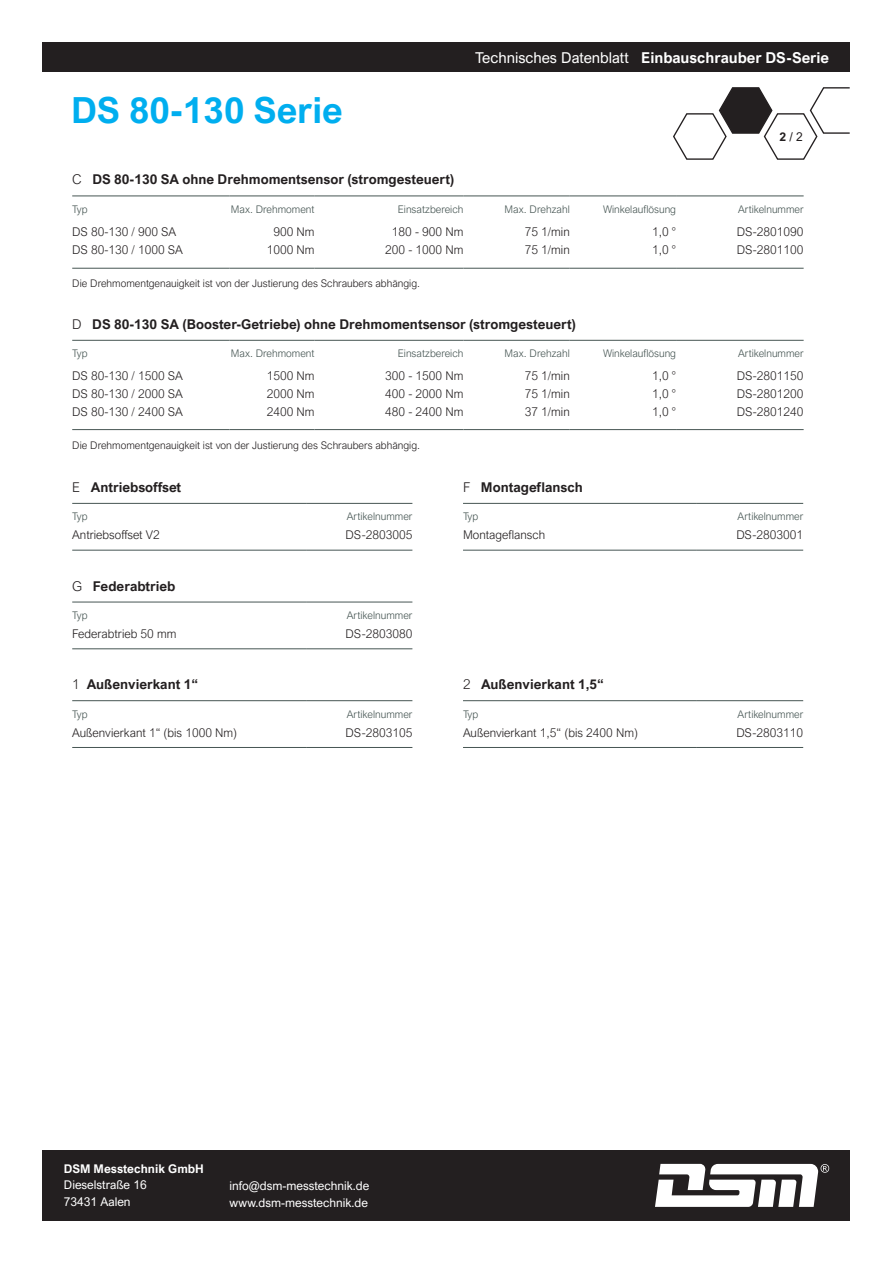
<style>
.page{position:relative;width:893px;height:1263px;background:#fff}
.page>*{position:absolute;margin:0;border:0;box-sizing:border-box;transform-origin:0 0}
.t1{font:700 36px "Arial Nova";color:#00aeef}
.t2{font:700 15px "Arial Nova";color:#fff}
.t3{font:700 13.5px "Arial Nova";color:#231f20}
.t4{font:300 12px "Arial Nova";color:#231f20}
.t5{font:12px "Arial Nova";color:#fff}
.t6{font:700 12px "Arial Nova";color:#fff}
.t7{font:12px "Arial Nova";color:#231f20}
.t8{font:300 10.5px "Arial Nova";color:#465553}
.t9{font:300 10.5px "Arial Nova";color:#231f20}
.s1{font-weight:400}
.s2{font-weight:700}
.s3{font-weight:300}
</style>
<div class="page">
<div style="left:43px;top:43px;width:807px;height:29px;background:#231f20"></div>
<svg style="left:673px;top:87px;width:177px;height:73px"></svg>
<div style="left:43px;top:1150px;width:807px;height:70px;background:#231f20"></div>
<svg style="left:655px;top:1164px;width:174px;height:43px"></svg>
<hr style="left:72px;top:268px;width:158px;height:1px;background:#465553">
<hr style="left:230px;top:268px;width:85px;height:1px;background:#465553">
<hr style="left:315px;top:268px;width:148px;height:1px;background:#465553">
<hr style="left:463px;top:268px;width:107px;height:1px;background:#465553">
<hr style="left:570px;top:268px;width:106px;height:1px;background:#465553">
<hr style="left:676px;top:268px;width:128px;height:1px;background:#465553">
<hr style="left:72px;top:196px;width:158px;height:1px;background:#465553">
<hr style="left:230px;top:196px;width:85px;height:1px;background:#465553">
<hr style="left:315px;top:196px;width:148px;height:1px;background:#465553">
<hr style="left:463px;top:196px;width:107px;height:1px;background:#465553">
<hr style="left:570px;top:196px;width:106px;height:1px;background:#465553">
<hr style="left:676px;top:196px;width:128px;height:1px;background:#465553">
<hr style="left:72px;top:429px;width:158px;height:1px;background:#465553">
<hr style="left:230px;top:429px;width:85px;height:1px;background:#465553">
<hr style="left:315px;top:429px;width:148px;height:1px;background:#465553">
<hr style="left:463px;top:429px;width:107px;height:1px;background:#465553">
<hr style="left:570px;top:429px;width:106px;height:1px;background:#465553">
<hr style="left:676px;top:429px;width:128px;height:1px;background:#465553">
<hr style="left:72px;top:340px;width:158px;height:1px;background:#465553">
<hr style="left:230px;top:340px;width:85px;height:1px;background:#465553">
<hr style="left:315px;top:340px;width:148px;height:1px;background:#465553">
<hr style="left:463px;top:340px;width:107px;height:1px;background:#465553">
<hr style="left:570px;top:340px;width:106px;height:1px;background:#465553">
<hr style="left:676px;top:340px;width:128px;height:1px;background:#465553">
<hr style="left:463px;top:550px;width:234px;height:1px;background:#465553">
<hr style="left:697px;top:550px;width:106px;height:1px;background:#465553">
<hr style="left:463px;top:503px;width:234px;height:1px;background:#465553">
<hr style="left:697px;top:503px;width:106px;height:1px;background:#465553">
<hr style="left:72px;top:550px;width:234px;height:1px;background:#465553">
<hr style="left:306px;top:550px;width:106px;height:1px;background:#465553">
<hr style="left:72px;top:503px;width:234px;height:1px;background:#465553">
<hr style="left:306px;top:503px;width:106px;height:1px;background:#465553">
<hr style="left:72px;top:648px;width:234px;height:1px;background:#465553">
<hr style="left:306px;top:648px;width:106px;height:1px;background:#465553">
<hr style="left:72px;top:602px;width:234px;height:1px;background:#465553">
<hr style="left:306px;top:602px;width:106px;height:1px;background:#465553">
<hr style="left:463px;top:747px;width:234px;height:1px;background:#465553">
<hr style="left:697px;top:747px;width:106px;height:1px;background:#465553">
<hr style="left:463px;top:700px;width:234px;height:1px;background:#465553">
<hr style="left:697px;top:700px;width:106px;height:1px;background:#465553">
<hr style="left:72px;top:747px;width:234px;height:1px;background:#465553">
<hr style="left:306px;top:747px;width:106px;height:1px;background:#465553">
<hr style="left:72px;top:700px;width:234px;height:1px;background:#465553">
<hr style="left:306px;top:700px;width:106px;height:1px;background:#465553">
<p class="t1" style="left:71px;top:89px;width:273px">DS 80-130 Serie</p>
<p class="t2" style="left:475px;top:49px;width:356px"><span class="s1">Technisches Datenblatt</span> Einbauschrauber DS-Serie</p>
<p class="t7" style="left:779px;top:130px;width:25px"><span class="s2">2</span> / 2</p>
<p class="t3" style="left:72px;top:172px;width:384px"><span class="s3">C</span> DS 80-130 SA ohne Drehmomentsensor (stromgesteuert)</p>
<p class="t8" style="left:72px;top:203px;width:17px">Typ</p>
<p class="t8" style="left:231px;top:203px;width:85px">Max. Drehmoment</p>
<p class="t8" style="left:398px;top:203px;width:67px">Einsatzbereich</p>
<p class="t8" style="left:505px;top:203px;width:67px">Max. Drehzahl</p>
<p class="t8" style="left:603px;top:203px;width:74px">Winkelauflösung</p>
<p class="t8" style="left:738px;top:203px;width:67px">Artikelnummer</p>
<p class="t4" style="left:72px;top:225px;width:105px">DS 80-130 / 900 SA</p>
<p class="t4" style="left:72px;top:243px;width:112px">DS 80-130 / 1000 SA</p>
<p class="t4" style="left:525px;top:225px;width:46px">75 1/min</p>
<p class="t4" style="left:525px;top:243px;width:46px">75 1/min</p>
<p class="t4" style="left:652px;top:225px;width:25px">1,0 °</p>
<p class="t4" style="left:652px;top:243px;width:25px">1,0 °</p>
<p class="t4" style="left:737px;top:225px;width:68px">DS-2801090</p>
<p class="t4" style="left:737px;top:243px;width:68px">DS-2801100</p>
<p class="t4" style="left:273px;top:225px;width:43px">900 Nm</p>
<p class="t4" style="left:267px;top:243px;width:49px">1000 Nm</p>
<p class="t4" style="left:392px;top:225px;width:73px">180 - 900 Nm</p>
<p class="t4" style="left:385px;top:243px;width:80px">200 - 1000 Nm</p>
<p class="t9" style="left:72px;top:278px;width:349px">Die Drehmomentgenauigkeit ist von der Justierung des Schraubers abhängig.</p>
<p class="t3" style="left:72px;top:316px;width:505px"><span class="s3">D</span> DS 80-130 SA (Booster-Getriebe) ohne Drehmomentsensor (stromgesteuert)</p>
<p class="t8" style="left:72px;top:348px;width:17px">Typ</p>
<p class="t8" style="left:231px;top:348px;width:85px">Max. Drehmoment</p>
<p class="t8" style="left:398px;top:348px;width:67px">Einsatzbereich</p>
<p class="t8" style="left:505px;top:348px;width:67px">Max. Drehzahl</p>
<p class="t8" style="left:603px;top:348px;width:74px">Winkelauflösung</p>
<p class="t8" style="left:738px;top:348px;width:67px">Artikelnummer</p>
<p class="t4" style="left:72px;top:369px;width:112px">DS 80-130 / 1500 SA</p>
<p class="t4" style="left:72px;top:387px;width:112px">DS 80-130 / 2000 SA</p>
<p class="t4" style="left:72px;top:405px;width:112px">DS 80-130 / 2400 SA</p>
<p class="t4" style="left:525px;top:369px;width:46px">75 1/min</p>
<p class="t4" style="left:525px;top:387px;width:46px">75 1/min</p>
<p class="t4" style="left:525px;top:405px;width:46px">37 1/min</p>
<p class="t4" style="left:652px;top:369px;width:25px">1,0 °</p>
<p class="t4" style="left:652px;top:387px;width:25px">1,0 °</p>
<p class="t4" style="left:652px;top:405px;width:25px">1,0 °</p>
<p class="t4" style="left:737px;top:369px;width:68px">DS-2801150</p>
<p class="t4" style="left:737px;top:387px;width:68px">DS-2801200</p>
<p class="t4" style="left:737px;top:405px;width:68px">DS-2801240</p>
<p class="t4" style="left:267px;top:369px;width:49px">1500 Nm</p>
<p class="t4" style="left:267px;top:387px;width:49px">2000 Nm</p>
<p class="t4" style="left:267px;top:405px;width:49px">2400 Nm</p>
<p class="t4" style="left:385px;top:369px;width:80px">300 - 1500 Nm</p>
<p class="t4" style="left:385px;top:387px;width:80px">400 - 2000 Nm</p>
<p class="t4" style="left:385px;top:405px;width:80px">480 - 2400 Nm</p>
<p class="t9" style="left:72px;top:439px;width:349px">Die Drehmomentgenauigkeit ist von der Justierung des Schraubers abhängig.</p>
<p class="t3" style="left:72px;top:479px;width:111px"><span class="s3">E</span> Antriebsoffset</p>
<p class="t8" style="left:72px;top:511px;width:17px">Typ</p>
<p class="t8" style="left:347px;top:511px;width:67px">Artikelnummer</p>
<p class="t4" style="left:72px;top:528px;width:89px">Antriebsoffset V2</p>
<p class="t4" style="left:346px;top:528px;width:68px">DS-2803005</p>
<p class="t3" style="left:72px;top:578px;width:105px"><span class="s3">G</span> Federabtrieb</p>
<p class="t8" style="left:72px;top:609px;width:17px">Typ</p>
<p class="t8" style="left:347px;top:609px;width:67px">Artikelnummer</p>
<p class="t4" style="left:72px;top:627px;width:106px">Federabtrieb 50 mm</p>
<p class="t4" style="left:346px;top:627px;width:68px">DS-2803080</p>
<p class="t3" style="left:72px;top:677px;width:127px"><span class="s3">1</span> Außenvierkant 1“</p>
<p class="t8" style="left:72px;top:708px;width:17px">Typ</p>
<p class="t8" style="left:347px;top:708px;width:67px">Artikelnummer</p>
<p class="t4" style="left:72px;top:726px;width:166px">Außenvierkant 1“ (bis 1000 Nm)</p>
<p class="t4" style="left:346px;top:726px;width:68px">DS-2803105</p>
<p class="t3" style="left:463px;top:479px;width:121px"><span class="s3">F</span> Montageflansch</p>
<p class="t8" style="left:463px;top:511px;width:17px">Typ</p>
<p class="t8" style="left:738px;top:511px;width:67px">Artikelnummer</p>
<p class="t4" style="left:463px;top:528px;width:84px">Montageflansch</p>
<p class="t4" style="left:736px;top:528px;width:68px">DS-2803001</p>
<p class="t3" style="left:463px;top:677px;width:142px"><span class="s3">2</span> Außenvierkant 1,5“</p>
<p class="t8" style="left:463px;top:708px;width:17px">Typ</p>
<p class="t8" style="left:738px;top:708px;width:67px">Artikelnummer</p>
<p class="t4" style="left:463px;top:726px;width:176px">Außenvierkant 1,5“ (bis 2400 Nm)</p>
<p class="t4" style="left:736px;top:726px;width:68px">DS-2803110</p>
<p class="t6" style="left:64px;top:1161px;width:142px">DSM Messtechnik GmbH</p>
<p class="t5" style="left:64px;top:1178px;width:85px">Dieselstraße 16</p>
<p class="t5" style="left:64px;top:1194px;width:68px">73431 Aalen</p>
<p class="t5" style="left:230px;top:1179px;width:141px">info@dsm-messtechnik.de</p>
<p class="t5" style="left:230px;top:1195px;width:140px">www.dsm-messtechnik.de</p>
</div>
